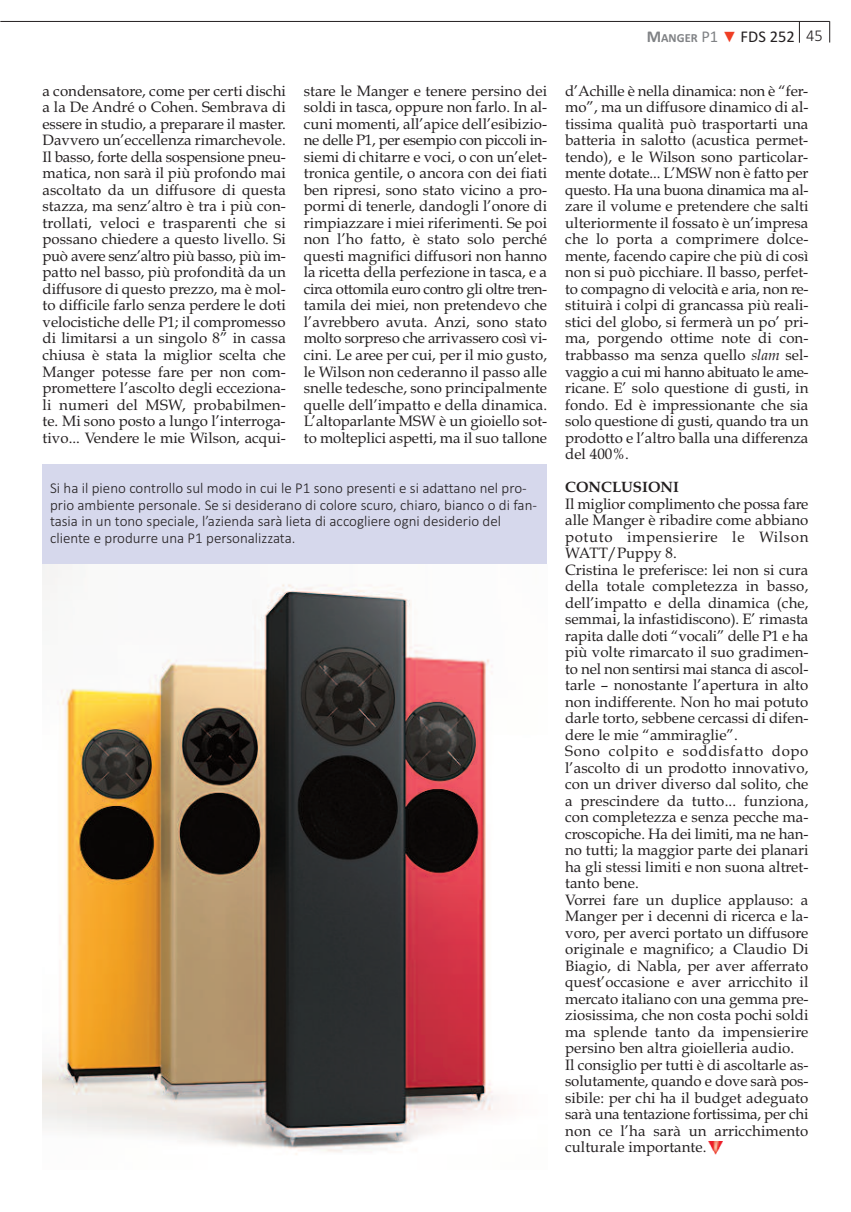
<style>
.page{position:relative;width:851px;height:1212px;background:#fff}
.page>*{position:absolute;margin:0;border:0;box-sizing:border-box;transform-origin:0 0}
.t1{font:16.5px "Calibri";color:#231f20}
.t2{font:15px/16.5px "Book Antiqua";letter-spacing:.005em;color:#231f20;text-align:justify}
.t3{font:300 15px/16.5px "Calibri";color:#231f20}
.t4{font:700 15px "Book Antiqua";letter-spacing:.005em;color:#231f20}
.s1{font-weight:700;color:#808285}
.s2{font-weight:700;font-size:12.3px;color:#808285}
.s3{color:#808285}
.s4{font-family:"Arial";font-size:15px;color:#ef3e25}
.s5{font-weight:300}
.s6{font-style:italic}
</style>
<div class="page">
<svg style="left:829px;top:21px;width:1px;height:22px"></svg>
<svg style="left:799px;top:22px;width:1px;height:21px"></svg>
<hr style="left:0;top:21px;width:829px;height:1px;background:#231f20">
<img style="left:708px;top:1141px;width:14px;height:13px">
<img style="left:43px;top:565px;width:454px;height:590px">
<div style="left:43px;top:465px;width:504px;height:99px;background:#d6d8ec"></div>
<p class="t1" style="left:646px;top:27px;width:178px"><span class="s1">M</span><span class="s2">ANGER</span> <span class="s3">P1</span> <span class="s4">▼</span> FDS 252 <span class="s5">45</span></p>
<p class="t2" style="left:43px;top:83px;width:245px">a condensatore, come per certi dischi a la De André o Cohen. Sembrava di essere in studio, a preparare il master.<br>Davvero un’eccellenza rimarchevole.<br>Il basso, forte della sospensione pneu&shy;matica, non sarà il più profondo mai ascoltato da un diffusore di questa stazza, ma senz’altro è tra i più con&shy;trollati, veloci e trasparenti che si possano chiedere a questo livello. Si può avere senz’altro più basso, più im&shy;patto nel basso, più profondità da un diffusore di questo prezzo, ma è mol&shy;to difficile farlo senza perdere le doti velocistiche delle P1; il compromesso di limitarsi a un singolo 8” in cassa chiusa è stata la miglior scelta che Manger potesse fare per non com&shy;promettere l’ascolto degli ecceziona&shy;li numeri del MSW, probabilmen&shy;te. Mi sono posto a lungo l’interroga&shy;tivo... Vendere le mie Wilson, acqui-</p>
<p class="t2" style="left:304px;top:83px;width:245px">stare le Manger e tenere persino dei soldi in tasca, oppure non farlo. In al&shy;cuni momenti, all’apice dell’esibizio&shy;ne delle P1, per esempio con piccoli in&shy;siemi di chitarre e voci, o con un’elet&shy;tronica gentile, o ancora con dei fiati ben ripresi, sono stato vicino a pro&shy;pormi di tenerle, dandogli l’onore di rimpiazzare i miei riferimenti. Se poi non l’ho fatto, è stato solo perché questi magnifici diffusori non hanno la ricetta della perfezione in tasca, e a circa ottomila euro contro gli oltre tren&shy;tamila dei miei, non pretendevo che l’avrebbero avuta. Anzi, sono stato molto sorpreso che arrivassero così vi&shy;cini. Le aree per cui, per il mio gusto, le Wilson non cederanno il passo alle snelle tedesche, sono principalmente quelle dell’impatto e della dinamica.<br>L’altoparlante MSW è un gioiello sot&shy;to molteplici aspetti, ma il suo tallone</p>
<p class="t2" style="left:565px;top:83px;width:245px">d’Achille è nella dinamica: non è “fer&shy;mo”, ma un diffusore dinamico di al&shy;tissima qualità può trasportarti una batteria in salotto (acustica permet&shy;tendo), e le Wilson sono particolar&shy;mente dotate... L’MSW non è fatto per questo. Ha una buona dinamica ma al&shy;zare il volume e pretendere che salti ulteriormente il fossato è un’impresa che lo porta a comprimere dolce&shy;mente, facendo capire che più di così non si può picchiare. Il basso, perfet&shy;to compagno di velocità e aria, non re&shy;stituirà i colpi di grancassa più reali&shy;stici del globo, si fermerà un po’ pri&shy;ma, porgendo ottime note di con&shy;trabbasso ma senza quello <span class="s6">slam</span> sel&shy;vaggio a cui mi hanno abituato le ame&shy;ricane. E’ solo questione di gusti, in fondo. Ed è impressionante che sia solo questione di gusti, quando tra un prodotto e l’altro balla una differenza del 400%.</p>
<p class="t4" style="left:565px;top:478px;width:115px">CONCLUSIONI</p>
<p class="t2" style="left:565px;top:495px;width:245px;text-align:left">Il miglior complimento che possa fare alle Manger è ribadire come abbiano potuto impensierire le Wilson WATT/Puppy 8.<br>Cristina le preferisce: lei non si cura della totale completezza in basso, dell’impatto e della dinamica (che, semmai, la infastidiscono). E’ rimasta rapita dalle doti “vocali” delle P1 e ha più volte rimarcato il suo gradimen&shy;to nel non sentirsi mai stanca di ascol&shy;tarle – nonostante l’apertura in alto non indifferente. Non ho mai potuto darle torto, sebbene cercassi di difen&shy;dere le mie “ammiraglie”.<br>Sono colpito e soddisfatto dopo l’ascolto di un prodotto innovativo, con un driver diverso dal solito, che a prescindere da tutto... funziona, con completezza e senza pecche ma&shy;croscopiche. Ha dei limiti, ma ne han&shy;no tutti; la maggior parte dei planari ha gli stessi limiti e non suona altret&shy;tanto bene.<br>Vorrei fare un duplice applauso: a Manger per i decenni di ricerca e la&shy;voro, per averci portato un diffusore originale e magnifico; a Claudio Di Biagio, di Nabla, per aver afferrato quest’occasione e aver arricchito il mercato italiano con una gemma pre&shy;ziosissima, che non costa pochi soldi ma splende tanto da impensierire persino ben altra gioielleria audio.<br>Il consiglio per tutti è di ascoltarle as&shy;solutamente, quando e dove sarà pos&shy;sibile: per chi ha il budget adeguato sarà una tentazione fortissima, per chi non ce l’ha sarà un arricchimento culturale importante.</p>
<p class="t3" style="left:50px;top:480px;width:488px">Si ha il pieno controllo sul modo in cui le P1 sono presenti e si adattano nel pro&shy;prio ambiente personale. Se si desiderano di colore scuro, chiaro, bianco o di fan&shy;tasia in un tono speciale, l’azienda sarà lieta di accogliere ogni desiderio del cliente e produrre una P1 personalizzata.</p>
</div>
